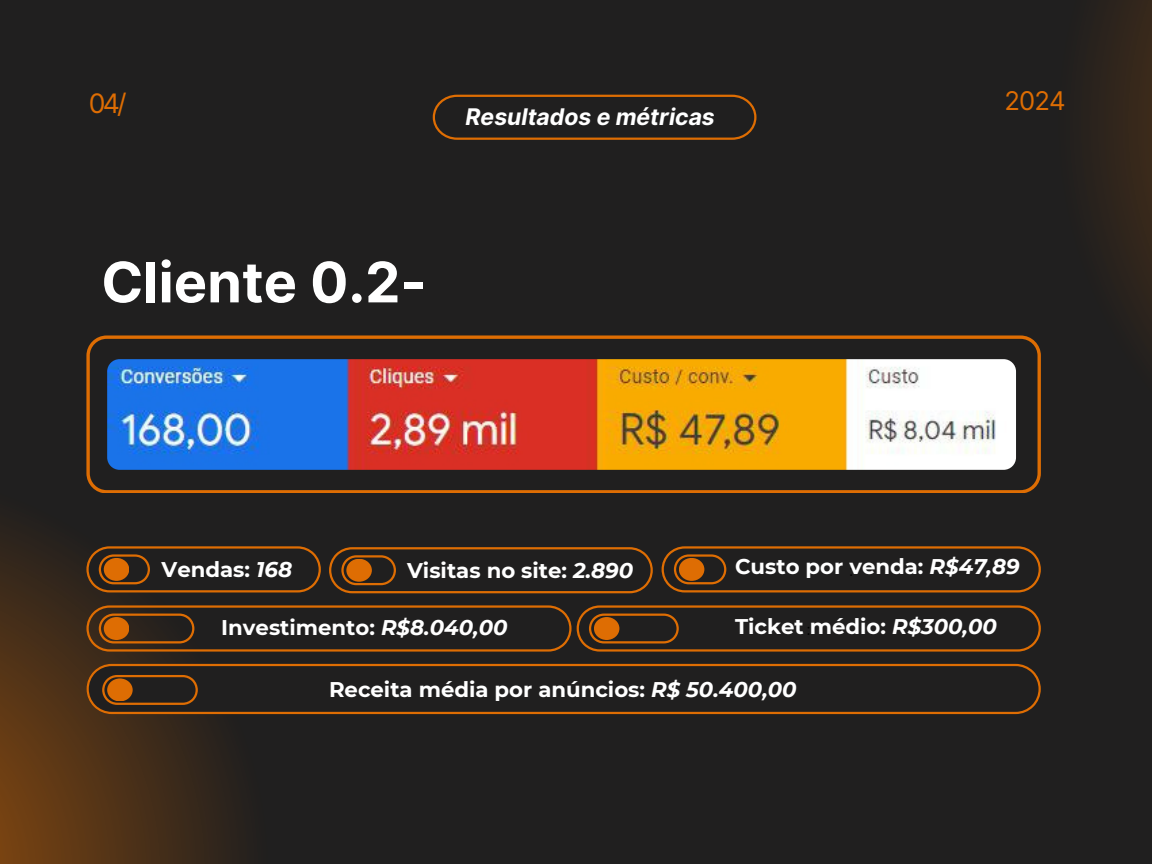
<style>
.page{position:relative;width:1152px;height:864px;background:#201f1f}
.page>*{position:absolute;margin:0;border:0;box-sizing:border-box;transform-origin:0 0}
.t1{font:700 55.95px "Inter";color:#fff}
.t2{font:26.85px "Inter";color:#de6d03}
.t3{font:25.8px "Inter";color:#de6d03}
.t4{font:italic 700 22.95px "Inter";color:#fff}
.t5{font:700 21.3px "Montserrat";color:#fff}
.t6{font:16.5px "TT Commons Pro";color:#000}
.s1{font-style:italic}
</style>
<div class="page">
<svg style="left:0;top:526px;width:306px;height:338px"></svg>
<svg style="left:86px;top:335px;width:930px;height:158px"></svg>
<svg style="left:86px;top:546px;width:235px;height:46px"></svg>
<svg style="left:329px;top:547px;width:324px;height:46px"></svg>
<svg style="left:662px;top:546px;width:354px;height:46px"></svg>
<svg style="left:87px;top:664px;width:953px;height:50px"></svg>
<svg style="left:433px;top:95px;width:323px;height:45px"></svg>
<svg style="left:1016px;top:0;width:136px;height:593px"></svg>
<img style="left:107px;top:359px;width:909px;height:110px;border-radius:12px">
<svg style="left:86px;top:605px;width:955px;height:47px"></svg>
<svg style="left:102px;top:675px;width:96px;height:30px"></svg>
<div style="left:107px;top:678px;width:26px;height:23px;background:#de6d03;border-radius:50%"></div>
<p class="t2" style="left:89px;top:88px;width:39px">04/</p>
<p class="t3" style="left:1005px;top:85px;width:63px">2024</p>
<p class="t4" style="left:465px;top:103px;width:251px">Resultados e métricas</p>
<p class="t1" style="left:101px;top:249px;width:327px">Cliente 0.2-</p>
<p class="t6" style="left:489px;top:560px;width:5px">:</p>
<p class="t5" style="left:735px;top:554px;width:286px">Custo por venda: <span class="s1">R$47,89</span></p>
<h2 class="t6" style="left:202px;top:559px;width:5px">:</h2>
<h1 class="t5" style="left:407px;top:557px;width:228px">Visitas no site: <span class="s1">2.890</span></h1>
<h3 class="t5" style="left:162px;top:556px;width:132px">Vendas: <span class="s1">168</span></h3>
<p class="t6" style="left:850px;top:559px;width:5px">:</p>
<p class="t5" style="left:221px;top:615px;width:288px">Investimento: <span class="s1">R$8.040,00</span></p>
<p class="t5" style="left:735px;top:614px;width:263px">Ticket médio: <span class="s1">R$300,00</span></p>
<p class="t6" style="left:327px;top:618px;width:5px">:</p>
<p class="t6" style="left:807px;top:618px;width:5px">:</p>
<p class="t5" style="left:329px;top:676px;width:469px">Receita média por anúncios: <span class="s1">R$ 50.400,00</span></p>
<p class="t6" style="left:562px;top:678px;width:5px">:</p>
</div>
